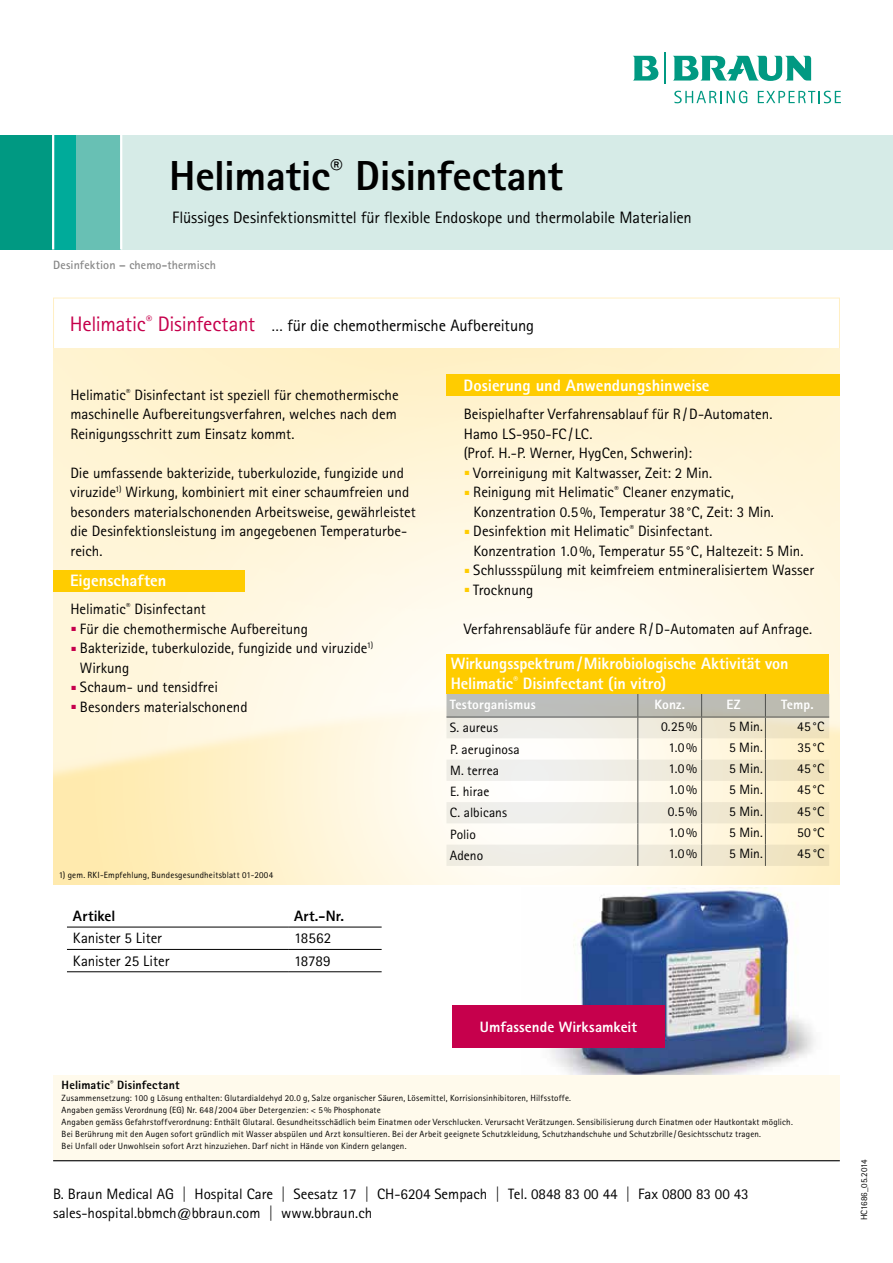
<style>
.page{position:relative;width:893px;height:1263px;background:#fff}
.page>*{position:absolute;margin:0;border:0;box-sizing:border-box;transform-origin:0 0}
.t1{font:800 42px "Rotis Sans Serif Std";letter-spacing:-.01em;color:#000}
.t2{font:16.5px "Rotis Sans Serif Std";letter-spacing:-.005em;color:#000}
.t3{font:800 16.5px/19.5px "Rotis Sans Serif Std";letter-spacing:-.005em;color:#fff}
.t4{font:15px/19.5px "Rotis Sans Serif Std";color:#000}
.t5{font:15px/19.5px "Rotis Sans Serif Pro";color:#000}
.t6{font:800 15px "Rotis Sans Serif Std";letter-spacing:.005em;color:#fff}
.t7{font:800 15px "Rotis Sans Serif Std";letter-spacing:.01em;color:#000}
.t8{font:13.5px "Rotis Sans Serif Std";color:#000}
.t9{font:800 13.5px "Rotis Sans Serif Std";letter-spacing:.01em;color:#fff}
.t10{font:700 12px "Rotis Sans Serif Std";letter-spacing:.01em;color:#878787}
.t11{font:800 12px "Rotis Sans Serif Std";letter-spacing:.01em;color:#000}
.t12{font:9px/12px "Rotis Sans Serif Std";letter-spacing:.02em;color:#000}
.t13{font:9px "Rotis Sans Serif Pro";color:#000}
.s1{font-size:21px;color:#c6004c}
</style>
<div class="page">
<div style="left:75px;top:135px;width:46px;height:115px;background:#68c0b4"></div>
<div style="left:121px;top:135px;width:772px;height:115px;background:#d6ebe7"></div>
<div style="left:53px;top:135px;width:22px;height:115px;background:#00ab9a"></div>
<div style="left:0;top:135px;width:53px;height:115px;background:#009982"></div>
<hr style="left:52px;top:135px;width:2px;height:115px;background:#fff">
<hr style="left:120px;top:135px;width:2px;height:115px;background:#fff">
<svg style="left:674px;top:91px;width:73px;height:12px"></svg>
<svg style="left:758px;top:91px;width:83px;height:12px"></svg>
<svg style="left:633px;top:56px;width:26px;height:25px"></svg>
<svg style="left:673px;top:55px;width:138px;height:26px"></svg>
<hr style="left:665px;top:52px;width:1px;height:32px;background:#009982">
<div style="left:53px;top:298px;width:787px;height:51px;border:1px solid #ffefc3"></div>
<img style="left:53px;top:349px;width:787px;height:535px">
<img style="left:550px;top:887px;width:265px;height:188px">
<hr style="left:53px;top:1160px;width:787px;height:1px;background:#000">
<div style="left:53px;top:570px;width:191px;height:21px;background:#fc0"></div>
<div style="left:446px;top:375px;width:394px;height:21px;background:#fc0"></div>
<hr style="left:67px;top:927px;width:221px;height:1px;background:#000">
<hr style="left:288px;top:927px;width:94px;height:1px;background:#000">
<hr style="left:67px;top:949px;width:221px;height:1px;background:#000">
<hr style="left:288px;top:949px;width:94px;height:1px;background:#000">
<hr style="left:67px;top:971px;width:221px;height:1px;background:#000">
<hr style="left:288px;top:971px;width:94px;height:1px;background:#000">
<div style="left:53px;top:1075px;width:787px;height:85px;background:#fffaec"></div>
<div style="left:452px;top:1005px;width:213px;height:43px;background:#c6004c"></div>
<svg style="left:446px;top:694px;width:383px;height:172px"></svg>
<hr style="left:446px;top:717px;width:192px;height:1px;background:#505456">
<hr style="left:638px;top:717px;width:64px;height:1px;background:#505456">
<hr style="left:702px;top:717px;width:63px;height:1px;background:#505456">
<hr style="left:765px;top:717px;width:64px;height:1px;background:#505456">
<div style="left:446px;top:654px;width:383px;height:40px;background:#fc0"></div>
<h1 class="t1" style="left:169px;top:149px;width:395px">Helimatic<sup>®</sup> Disinfectant</h1>
<p class="t2" style="left:172px;top:207px;width:521px">Flüssiges Desinfektionsmittel für flexible Endoskope und thermolabile Materialien</p>
<p class="t10" style="left:53px;top:258px;width:164px">Desinfektion – chemo-thermisch</p>
<p class="t2" style="left:70px;top:315px;width:466px"><span class="s1">Helimatic</span><sup>®</sup> <span class="s1">Disinfectant</span> … für die chemothermische Aufbereitung</p>
<p class="t4" style="left:70px;top:385px;width:330px">Helimatic<sup>®</sup> Disinfectant ist speziell für chemothermische maschinelle Aufbereitungsverfahren, welches nach dem<br>Reinigungsschritt zum Einsatz kommt.</p>
<p class="t4" style="left:70px;top:463px;width:347px">Die umfassende bakterizide, tuberkulozide, fungizide und viruzide<sup>1)</sup> Wirkung, kombiniert mit einer schaumfreien und besonders materialschonenden Arbeitsweise, gewährleistet die Desinfektionsleistung im angegebenen Temperaturbe&shy;reich.</p>
<p class="t3" style="left:70px;top:571px;width:98px">Eigenschaften</p>
<p class="t4" style="left:70px;top:599px;width:137px">Helimatic<sup>®</sup> Disinfectant</p>
<p class="t4" style="left:71px;top:619px;width:238px"><sup>■</sup> Für die chemothermische Aufbereitung</p>
<p class="t4" style="left:80px;top:638px;width:295px;text-indent:-9px"><sup>■</sup> Bakterizide, tuberkulozide, fungizide und viruzide<sup>1)<br></sup>Wirkung</p>
<p class="t4" style="left:71px;top:677px;width:148px"><sup>■</sup> Schaum- und tensidfrei</p>
<p class="t4" style="left:71px;top:697px;width:178px"><sup>■</sup> Besonders materialschonend</p>
<p class="t12" style="left:59px;top:868px;width:216px">1) gem. RKI-Empfehlung, Bundesgesundheitsblatt 01-2004</p>
<p class="t7" style="left:73px;top:906px;width:44px">Artikel</p>
<p class="t7" style="left:294px;top:906px;width:52px">Art.-Nr.</p>
<p class="t4" style="left:73px;top:928px;width:91px">Kanister 5 Liter</p>
<p class="t4" style="left:294px;top:928px;width:39px">18562</p>
<p class="t4" style="left:73px;top:951px;width:98px">Kanister 25 Liter</p>
<p class="t4" style="left:294px;top:951px;width:38px">18789</p>
<p class="t3" style="left:463px;top:375px;width:248px">Dosierung und Anwendungshinweise</p>
<p class="t4" style="left:464px;top:404px;width:310px">Beispielhafter Verfahrensablauf für R/D-Automaten.<br>Hamo LS-950-FC/LC.<br>(Prof. H.-P. Werner, HygCen, Schwerin):</p>
<p class="t4" style="left:465px;top:463px;width:249px"><sup>■</sup> Vorreinigung mit Kaltwasser, Zeit: 2 Min.</p>
<p class="t4" style="left:474px;top:482px;width:302px;text-indent:-9px"><sup>■</sup> Reinigung mit Helimatic<sup>®</sup> Cleaner enzymatic,<br>Konzentration 0.5%, Temperatur 38 °C, Zeit: 3 Min.</p>
<p class="t4" style="left:473px;top:521px;width:332px;text-indent:-9px"><sup>■</sup> Desinfektion mit Helimatic<sup>®</sup> Disinfectant.<br>Konzentration 1.0%, Temperatur 55°C, Haltezeit: 5 Min.</p>
<p class="t4" style="left:465px;top:560px;width:351px"><sup>■</sup> Schlussspülung mit keimfreiem entmineralisiertem Wasser</p>
<p class="t4" style="left:465px;top:580px;width:70px"><sup>■</sup> Trocknung</p>
<p class="t4" style="left:464px;top:619px;width:350px">Verfahrensabläufe für andere R/D-Automaten auf Anfrage.</p>
<p class="t3" style="left:451px;top:654px;width:339px">Wirkungsspektrum/Mikrobiologische Aktivität von<br>Helimatic<sup>®</sup> Disinfectant (in vitro)</p>
<p class="t9" style="left:450px;top:696px;width:88px">Testorganismus</p>
<p class="t9" style="left:654px;top:696px;width:32px">Konz.</p>
<p class="t9" style="left:726px;top:696px;width:16px">EZ</p>
<p class="t9" style="left:781px;top:696px;width:34px">Temp.</p>
<p class="t8" style="left:450px;top:720px;width:50px">S. aureus</p>
<p class="t8" style="left:661px;top:718px;width:38px">0.25%</p>
<p class="t8" style="left:729px;top:718px;width:35px">5 Min.</p>
<p class="t8" style="left:797px;top:718px;width:29px">45°C</p>
<p class="t8" style="left:450px;top:741px;width:71px">P. aeruginosa</p>
<p class="t8" style="left:668px;top:739px;width:30px">1.0%</p>
<p class="t8" style="left:729px;top:739px;width:35px">5 Min.</p>
<p class="t8" style="left:797px;top:739px;width:29px">35 °C</p>
<p class="t8" style="left:450px;top:762px;width:51px">M. terrea</p>
<p class="t8" style="left:668px;top:761px;width:30px">1.0%</p>
<p class="t8" style="left:729px;top:761px;width:35px">5 Min.</p>
<p class="t8" style="left:797px;top:761px;width:29px">45 °C</p>
<p class="t8" style="left:450px;top:784px;width:41px">E. hirae</p>
<p class="t8" style="left:668px;top:782px;width:30px">1.0%</p>
<p class="t8" style="left:729px;top:782px;width:35px">5 Min.</p>
<p class="t8" style="left:797px;top:782px;width:29px">45°C</p>
<p class="t8" style="left:450px;top:805px;width:59px">C. albicans</p>
<p class="t8" style="left:668px;top:803px;width:31px">0.5%</p>
<p class="t8" style="left:729px;top:803px;width:35px">5 Min.</p>
<p class="t8" style="left:797px;top:803px;width:29px">45°C</p>
<p class="t8" style="left:450px;top:826px;width:27px">Polio</p>
<p class="t8" style="left:668px;top:824px;width:30px">1.0%</p>
<p class="t8" style="left:729px;top:824px;width:35px">5 Min.</p>
<p class="t8" style="left:797px;top:824px;width:29px">50°C</p>
<p class="t8" style="left:450px;top:847px;width:35px">Adeno</p>
<p class="t8" style="left:668px;top:846px;width:30px">1.0%</p>
<p class="t8" style="left:729px;top:846px;width:35px">5 Min.</p>
<p class="t8" style="left:797px;top:846px;width:29px">45°C</p>
<p class="t6" style="left:480px;top:1017px;width:159px">Umfassende Wirksamkeit</p>
<p class="t11" style="left:62px;top:1077px;width:119px">Helimatic<sup>®</sup> Disinfectant</p>
<p class="t12" style="left:62px;top:1092px;width:733px">Zusammensetzung: 100 g Lösung enthalten: Glutardialdehyd 20.0 g, Salze organischer Säuren, Lösemittel, Korrisionsinhibitoren, Hilfsstoffe.<br>Angaben gemäss Verordnung (EG) Nr. 648/2004 über Detergenzien: &lt; 5% Phosphonate<br>Angaben gemäss Gefahrstoffverordnung: Enthält Glutaral. Gesundheitsschädlich beim Einatmen oder Verschlucken. Verursacht Verätzungen. Sensibilisierung durch Einatmen oder Hautkontakt möglich.<br>Bei Berührung mit den Augen sofort gründlich mit Wasser abspülen und Arzt konsultieren. Bei der Arbeit geeignete Schutzkleidung, Schutzhandschuhe und Schutzbrille/Gesichtsschutz tragen.<br>Bei Unfall oder Unwohlsein sofort Arzt hinzuziehen. Darf nicht in Hände von Kindern gelangen.</p>
<p class="t5" style="left:53px;top:1184px;width:697px">B. Braun Medical AG | Hospital Care | Seesatz 17 | CH-6204 Sempach | Tel. 0848 83 00 44 | Fax 0800 83 00 43 sales-hospital.bbmch@bbraun.com | www.bbraun.ch</p>
<p class="t13" style="left:859px;top:1220px;width:63px;rotate:-90deg">HC1686_05.2014</p>
</div>
